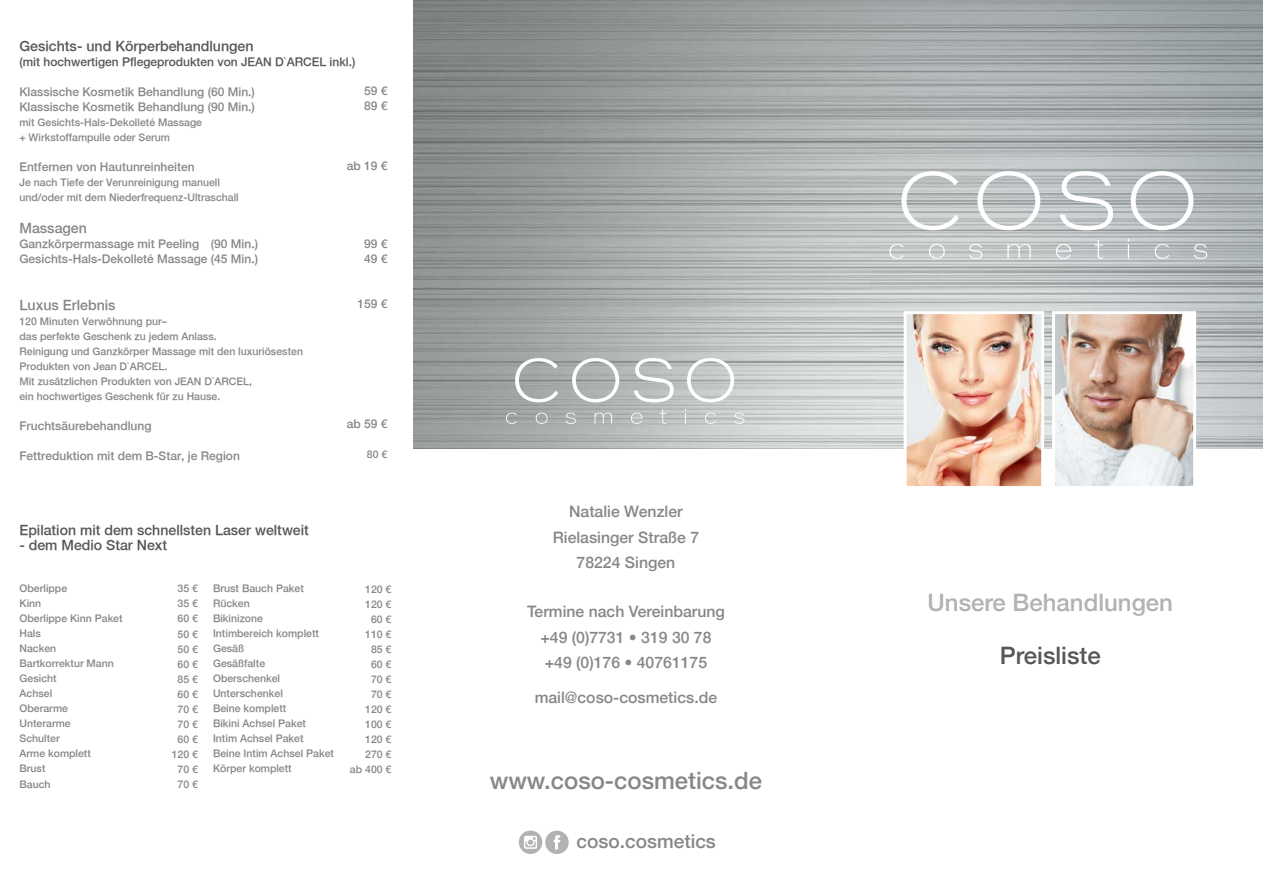
<style>
.page{position:relative;width:1263px;height:893px;background:#fff}
.page>*{position:absolute;margin:0;border:0;box-sizing:border-box;transform-origin:0 0}
.t1{font:500 24px "Helvetica Neue";color:#b3b2b2}
.t2{font:500 24px "Helvetica Neue";color:#575756}
.t3{font:500 23.85px "Helvetica Neue";color:#878787}
.t4{font:500 19.05px "Helvetica Neue";color:#878787}
.t5{font:500 15.75px/25.5px "Helvetica Neue";color:#878787;text-align:center}
.t6{font:500 14.25px "Helvetica Neue";color:#575756}
.t7{font:500 14.25px "Helvetica Neue";color:#878787}
.t8{font:500 14.1px "Helvetica Neue";color:#575756}
.t9{font:500 12px/15px "Helvetica Neue";color:#878787}
.t10{font:500 12px "Helvetica Neue";color:#575756}
.t11{font:500 12px/15px "Helvetica Neue";color:#878787}
.t12{font:500 10.5px/15px "Helvetica Neue";color:#878787}
.t13{font:500 10.5px/15px "Helvetica Neue";color:#878787}
</style>
<div class="page">
<img style="left:413px;top:0;width:850px;height:449px">
<svg style="left:929px;top:244px;width:16px;height:15px"></svg>
<svg style="left:969px;top:244px;width:13px;height:15px"></svg>
<svg style="left:1007px;top:244px;width:24px;height:14px"></svg>
<svg style="left:1056px;top:244px;width:15px;height:15px"></svg>
<svg style="left:1094px;top:240px;width:9px;height:19px"></svg>
<svg style="left:1128px;top:239px;width:1px;height:19px"></svg>
<svg style="left:1194px;top:244px;width:13px;height:15px"></svg>
<svg style="left:889px;top:244px;width:15px;height:15px"></svg>
<svg style="left:1155px;top:244px;width:14px;height:15px"></svg>
<svg style="left:977px;top:171px;width:63px;height:59px"></svg>
<svg style="left:1060px;top:171px;width:53px;height:59px"></svg>
<svg style="left:901px;top:171px;width:58px;height:59px"></svg>
<svg style="left:1131px;top:171px;width:62px;height:59px"></svg>
<svg style="left:536px;top:413px;width:12px;height:11px"></svg>
<svg style="left:566px;top:413px;width:10px;height:11px"></svg>
<svg style="left:595px;top:413px;width:17px;height:11px"></svg>
<svg style="left:631px;top:413px;width:11px;height:11px"></svg>
<svg style="left:660px;top:409px;width:6px;height:15px"></svg>
<svg style="left:685px;top:409px;width:1px;height:15px"></svg>
<svg style="left:734px;top:413px;width:10px;height:11px"></svg>
<svg style="left:506px;top:413px;width:11px;height:11px"></svg>
<svg style="left:705px;top:413px;width:11px;height:11px"></svg>
<svg style="left:572px;top:358px;width:47px;height:44px"></svg>
<svg style="left:634px;top:358px;width:40px;height:44px"></svg>
<svg style="left:515px;top:358px;width:43px;height:44px"></svg>
<svg style="left:687px;top:358px;width:47px;height:44px"></svg>
<svg style="left:519px;top:831px;width:50px;height:23px"></svg>
<img style="left:1056px;top:315px;width:136px;height:170px">
<div style="left:1052px;top:311px;width:144px;height:178px;border:3px solid #fff"></div>
<img style="left:908px;top:315px;width:132px;height:170px">
<div style="left:904px;top:311px;width:140px;height:178px;border:3px solid #fff"></div>
<h3 class="t6" style="left:19px;top:37px;width:236px">Gesichts- und Körperbehandlungen</h3>
<p class="t10" style="left:19px;top:54px;width:337px">(mit hochwertigen Pflegeprodukten von JEAN D`ARCEL inkl.)</p>
<p class="t9" style="left:19px;top:84px;width:237px">Klassische Kosmetik Behandlung (60 Min.)<br>Klassische Kosmetik Behandlung (90 Min.)</p>
<p class="t12" style="left:19px;top:114px;width:184px">mit Gesichts-Hals-Dekolleté Massage + Wirkstoffampulle oder Serum</p>
<p class="t9" style="left:19px;top:159px;width:177px">Entfernen von Hautunreinheiten</p>
<p class="t12" style="left:19px;top:174px;width:221px">Je nach Tiefe der Verunreinigung manuell und/oder mit dem Niederfrequenz-Ultraschall</p>
<h3 class="t7" style="left:19px;top:219px;width:69px">Massagen</h3>
<p class="t9" style="left:19px;top:236px;width:240px">Ganzkörpermassage mit Peeling (90 Min.)<br>Gesichts-Hals-Dekolleté Massage (45 Min.)</p>
<h3 class="t7" style="left:19px;top:296px;width:98px">Luxus Erlebnis</h3>
<p class="t12" style="left:19px;top:314px;width:285px">120 Minuten Verwöhnung pur–<br>das perfekte Geschenk zu jedem Anlass.<br>Reinigung und Ganzkörper Massage mit den luxuriösesten Produkten von Jean D`ARCEL.<br>Mit zusätzlichen Produkten von JEAN D`ARCEL,<br>ein hochwertiges Geschenk für zu Hause.</p>
<p class="t9" style="left:19px;top:418px;width:134px">Fruchtsäurebehandlung</p>
<p class="t9" style="left:19px;top:448px;width:222px">Fettreduktion mit dem B-Star, je Region</p>
<p class="t11" style="left:364px;top:83px;width:25px">59 €<br>89 €</p>
<p class="t11" style="left:347px;top:158px;width:42px">ab 19 €</p>
<p class="t11" style="left:364px;top:235px;width:25px">99 €<br>49 €</p>
<p class="t11" style="left:357px;top:295px;width:32px">159 €</p>
<p class="t11" style="left:347px;top:415px;width:42px">ab 59 €</p>
<p class="t13" style="left:367px;top:446px;width:22px">80 €</p>
<h3 class="t8" style="left:19px;top:521px;width:291px">Epilation mit dem schnellsten Laser weltweit</h3>
<h3 class="t8" style="left:19px;top:536px;width:149px">- dem Medio Star Next</h3>
<p class="t13" style="left:20px;top:580px;width:105px">Oberlippe<br>Kinn<br>Oberlippe Kinn Paket<br>Hals<br>Nacken<br>Bartkorrektur Mann<br>Gesicht<br>Achsel<br>Oberarme<br>Unterarme<br>Schulter<br>Arme komplett<br>Brust<br>Bauch</p>
<p class="t13" style="left:172px;top:580px;width:28px;text-align:center">35 €<br>35 €<br>60 €<br>50 €<br>50 €<br>60 €<br>85 €<br>60 €<br>70 €<br>70 €<br>60 €<br>120 €<br>70 €<br>70 €</p>
<p class="t12" style="left:213px;top:581px;width:122px">Brust Bauch Paket<br>Rücken<br>Bikinizone<br>Intimbereich komplett<br>Gesäß<br>Gesäßfalte<br>Oberschenkel<br>Unterschenkel<br>Beine komplett<br>Bikini Achsel Paket<br>Intim Achsel Paket<br>Beine Intim Achsel Paket<br>Körper komplett</p>
<p class="t13" style="left:350px;top:580px;width:43px;text-align:right">120 €<br>120 €<br>60 €<br>110 €<br>85 €<br>60 €<br>70 €<br>70 €<br>120 €<br>100 €<br>120 €<br>270 €<br>ab 400 €</p>
<h3 class="t5" style="left:553px;top:498px;width:148px">Natalie Wenzler<br>Rielasinger Straße 7<br>78224 Singen</h3>
<h3 class="t5" style="left:527px;top:597px;width:199px">Termine nach Vereinbarung +49 (0)7731 • 319 30 78 +49 (0)176 • 40761175</h3>
<h3 class="t5" style="left:535px;top:683px;width:184px">mail@coso-cosmetics.de</h3>
<h2 class="t3" style="left:490px;top:761px;width:274px">www.coso-cosmetics.de</h2>
<h3 class="t4" style="left:577px;top:826px;width:141px">coso.cosmetics</h3>
<h1 class="t1" style="left:928px;top:583px;width:247px">Unsere Behandlungen</h1>
<h1 class="t2" style="left:1000px;top:636px;width:102px">Preisliste</h1>
</div>
